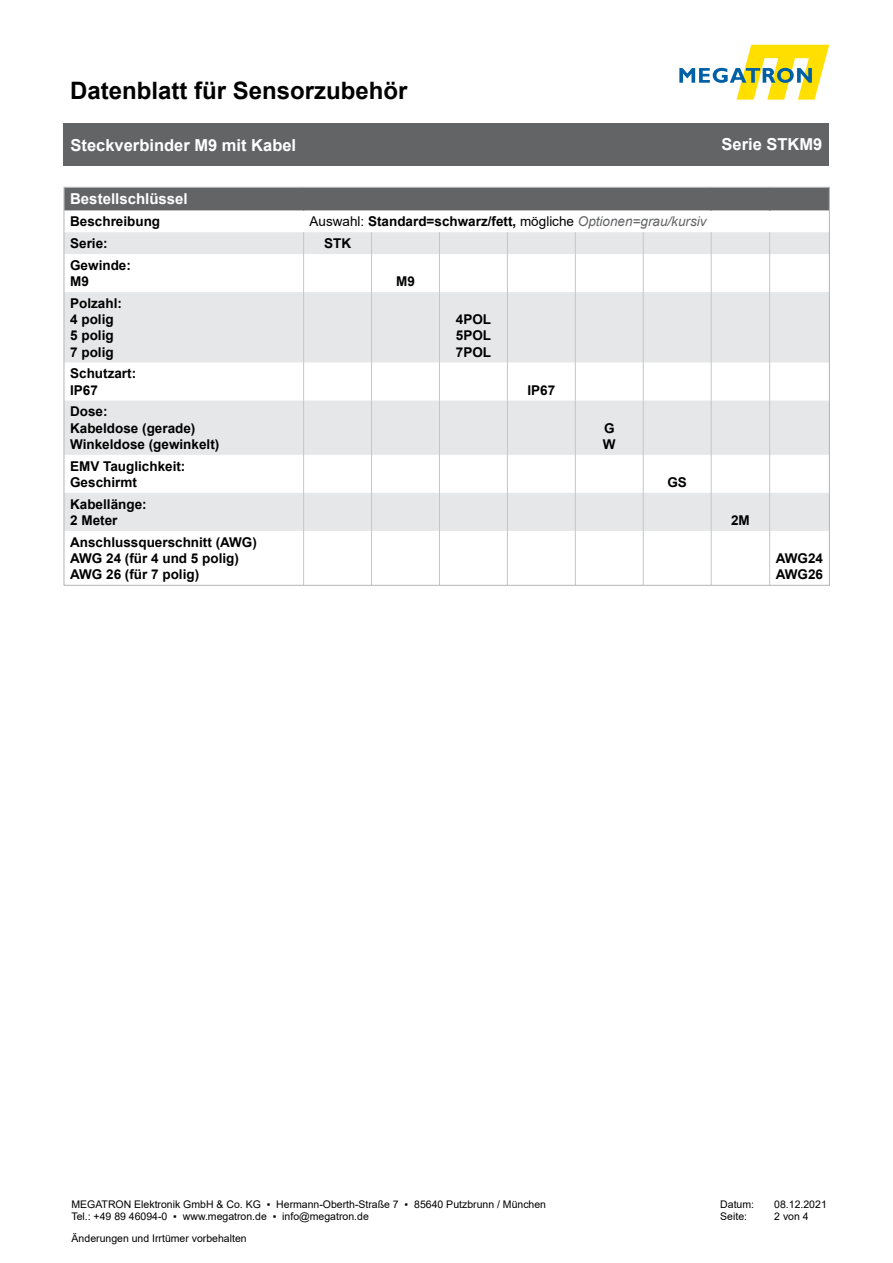
<style>
.page{position:relative;width:893px;height:1263px;background:#fff}
.page>*{position:absolute;margin:0;border:0;box-sizing:border-box;transform-origin:0 0}
.t1{font:700 24px "Arial";color:#000}
.t2{font:700 16.5px "Arial";color:#fff}
.t3{font:700 15px "Arial";color:#fff}
.t4{font:700 13.5px/16.2px "Arial";color:#000}
.t5{font:10.5px/12.6px "Arial";color:#000}
.s1{font-weight:400}
.s2{font-weight:400;font-style:italic;color:#636466}
</style>
<div class="page">
<div style="left:64px;top:123px;width:765px;height:43px;background:#636466"></div>
<svg style="left:679px;top:45px;width:150px;height:55px"></svg>
<svg style="left:66px;top:232px;width:762px;height:299px;fill:#e6e7e8"></svg>
<div style="left:66px;top:189px;width:762px;height:21px;background:#636466"></div>
<svg style="left:303px;top:232px;width:1px;height:22px"></svg>
<svg style="left:371px;top:232px;width:1px;height:22px"></svg>
<svg style="left:439px;top:232px;width:1px;height:22px"></svg>
<svg style="left:507px;top:232px;width:1px;height:22px"></svg>
<svg style="left:575px;top:232px;width:1px;height:22px"></svg>
<svg style="left:643px;top:232px;width:1px;height:22px"></svg>
<svg style="left:711px;top:232px;width:1px;height:22px"></svg>
<svg style="left:769px;top:232px;width:1px;height:22px"></svg>
<hr style="left:303px;top:254px;width:1px;height:38px;background:#c4c6c8">
<hr style="left:371px;top:254px;width:1px;height:38px;background:#c4c6c8">
<hr style="left:439px;top:254px;width:1px;height:38px;background:#c4c6c8">
<hr style="left:507px;top:254px;width:1px;height:38px;background:#c4c6c8">
<hr style="left:575px;top:254px;width:1px;height:38px;background:#c4c6c8">
<hr style="left:643px;top:254px;width:1px;height:38px;background:#c4c6c8">
<hr style="left:711px;top:254px;width:1px;height:38px;background:#c4c6c8">
<hr style="left:769px;top:254px;width:1px;height:38px;background:#c4c6c8">
<hr style="left:303px;top:292px;width:1px;height:70px;background:#c4c6c8">
<hr style="left:371px;top:292px;width:1px;height:70px;background:#c4c6c8">
<hr style="left:439px;top:292px;width:1px;height:70px;background:#c4c6c8">
<hr style="left:507px;top:292px;width:1px;height:70px;background:#c4c6c8">
<hr style="left:575px;top:292px;width:1px;height:70px;background:#c4c6c8">
<hr style="left:643px;top:292px;width:1px;height:70px;background:#c4c6c8">
<hr style="left:711px;top:292px;width:1px;height:70px;background:#c4c6c8">
<hr style="left:769px;top:292px;width:1px;height:70px;background:#c4c6c8">
<hr style="left:303px;top:362px;width:1px;height:39px;background:#c4c6c8">
<hr style="left:371px;top:362px;width:1px;height:39px;background:#c4c6c8">
<hr style="left:439px;top:362px;width:1px;height:39px;background:#c4c6c8">
<hr style="left:507px;top:362px;width:1px;height:39px;background:#c4c6c8">
<hr style="left:575px;top:362px;width:1px;height:39px;background:#c4c6c8">
<hr style="left:643px;top:362px;width:1px;height:39px;background:#c4c6c8">
<hr style="left:711px;top:362px;width:1px;height:39px;background:#c4c6c8">
<hr style="left:769px;top:362px;width:1px;height:39px;background:#c4c6c8">
<hr style="left:303px;top:401px;width:1px;height:54px;background:#c4c6c8">
<hr style="left:371px;top:401px;width:1px;height:54px;background:#c4c6c8">
<hr style="left:439px;top:401px;width:1px;height:54px;background:#c4c6c8">
<hr style="left:507px;top:401px;width:1px;height:54px;background:#c4c6c8">
<hr style="left:575px;top:401px;width:1px;height:54px;background:#c4c6c8">
<hr style="left:643px;top:401px;width:1px;height:54px;background:#c4c6c8">
<hr style="left:711px;top:401px;width:1px;height:54px;background:#c4c6c8">
<hr style="left:769px;top:401px;width:1px;height:54px;background:#c4c6c8">
<hr style="left:303px;top:455px;width:1px;height:38px;background:#c4c6c8">
<hr style="left:371px;top:455px;width:1px;height:38px;background:#c4c6c8">
<hr style="left:439px;top:455px;width:1px;height:38px;background:#c4c6c8">
<hr style="left:507px;top:455px;width:1px;height:38px;background:#c4c6c8">
<hr style="left:575px;top:455px;width:1px;height:38px;background:#c4c6c8">
<hr style="left:643px;top:455px;width:1px;height:38px;background:#c4c6c8">
<hr style="left:711px;top:455px;width:1px;height:38px;background:#c4c6c8">
<hr style="left:769px;top:455px;width:1px;height:38px;background:#c4c6c8">
<hr style="left:303px;top:493px;width:1px;height:38px;background:#c4c6c8">
<hr style="left:371px;top:493px;width:1px;height:38px;background:#c4c6c8">
<hr style="left:439px;top:493px;width:1px;height:38px;background:#c4c6c8">
<hr style="left:507px;top:493px;width:1px;height:38px;background:#c4c6c8">
<hr style="left:575px;top:493px;width:1px;height:38px;background:#c4c6c8">
<hr style="left:643px;top:493px;width:1px;height:38px;background:#c4c6c8">
<hr style="left:711px;top:493px;width:1px;height:38px;background:#c4c6c8">
<hr style="left:769px;top:493px;width:1px;height:38px;background:#c4c6c8">
<hr style="left:303px;top:531px;width:1px;height:54px;background:#c4c6c8">
<hr style="left:371px;top:531px;width:1px;height:54px;background:#c4c6c8">
<hr style="left:439px;top:531px;width:1px;height:54px;background:#c4c6c8">
<hr style="left:507px;top:531px;width:1px;height:54px;background:#c4c6c8">
<hr style="left:575px;top:531px;width:1px;height:54px;background:#c4c6c8">
<hr style="left:643px;top:531px;width:1px;height:54px;background:#c4c6c8">
<hr style="left:711px;top:531px;width:1px;height:54px;background:#c4c6c8">
<hr style="left:769px;top:531px;width:1px;height:54px;background:#c4c6c8">
<h1 class="t1" style="left:70px;top:73px;width:339px">Datenblatt für Sensorzubehör</h1>
<p class="t2" style="left:71px;top:133px;width:227px">Steckverbinder M9 mit Kabel</p>
<p class="t2" style="left:721px;top:133px;width:102px">Serie STKM9</p>
<p class="t3" style="left:70px;top:189px;width:119px">Bestellschlüssel</p>
<p class="t4" style="left:70px;top:214px;width:92px">Beschreibung</p>
<p class="t4" style="left:310px;top:214px;width:398px"><span class="s1">Auswahl:</span> Standard=schwarz/fett, <span class="s1">mögliche</span> <span class="s2">Optionen=grau/kursiv</span></p>
<p class="t4" style="left:70px;top:235px;width:39px">Serie:</p>
<p class="t4" style="left:324px;top:235px;width:28px">STK</p>
<p class="t4" style="left:70px;top:257px;width:62px">Gewinde:<br>M9</p>
<p class="t4" style="left:396px;top:273px;width:20px">M9</p>
<p class="t4" style="left:70px;top:295px;width:53px">Polzahl:<br>4 polig<br>5 polig<br>7 polig</p>
<p class="t4" style="left:70px;top:366px;width:68px">Schutzart:<br>IP67</p>
<p class="t4" style="left:70px;top:404px;width:151px">Dose:<br>Kabeldose (gerade)<br>Winkeldose (gewinkelt)</p>
<p class="t4" style="left:70px;top:458px;width:117px">EMV Tauglichkeit:<br>Geschirmt</p>
<p class="t4" style="left:70px;top:496px;width:78px">Kabellänge:<br>2 Meter</p>
<p class="t4" style="left:70px;top:534px;width:188px">Anschlussquerschnitt (AWG)<br>AWG 24 (für 4 und 5 polig)<br>AWG 26 (für 7 polig)</p>
<p class="t4" style="left:456px;top:311px;width:37px;text-align:justify">4POL 5POL 7POL</p>
<p class="t4" style="left:527px;top:382px;width:29px">IP67</p>
<p class="t4" style="left:603px;top:420px;width:14px">G<br>W</p>
<p class="t4" style="left:667px;top:474px;width:21px">GS</p>
<p class="t4" style="left:731px;top:512px;width:20px">2M</p>
<p class="t4" style="left:776px;top:550px;width:49px">AWG24<br>AWG26</p>
<p class="t5" style="left:71px;top:1198px;width:476px">MEGATRON Elektronik GmbH &amp; Co. KG ▪ Hermann-Oberth-Straße 7 ▪ 85640 Putzbrunn / München<br>Tel.: +49 89 46094-0 ▪ www.megatron.de ▪ info@megatron.de</p>
<p class="t5" style="left:720px;top:1198px;width:35px">Datum:</p>
<p class="t5" style="left:774px;top:1198px;width:54px">08.12.2021</p>
<p class="t5" style="left:720px;top:1210px;width:28px">Seite:</p>
<p class="t5" style="left:774px;top:1210px;width:36px">2 von 4</p>
<p class="t5" style="left:72px;top:1232px;width:177px">Änderungen und Irrtümer vorbehalten</p>
</div>
